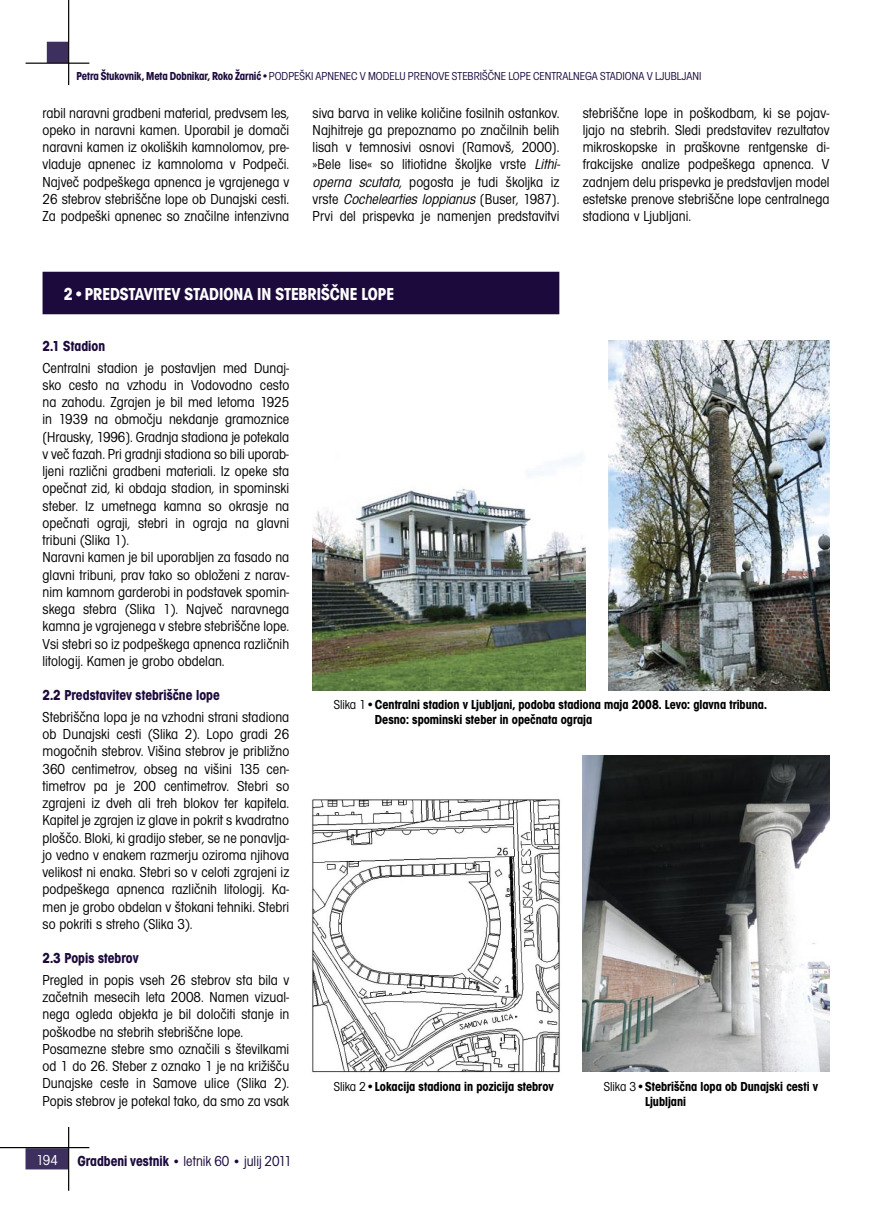
<style>
.page{position:relative;width:872px;height:1212px;background:#fff}
.page>*{position:absolute;margin:0;border:0;box-sizing:border-box;transform-origin:0 0}
._12_13{font:700 condensed 18px "Avant Gar Got Itc TEE";color:#fff}
.Osnovni_tekst{font:condensed 15px/17.2px "Avant Gar Got Itc TEE";color:#000;text-align:justify}
.Osnovni_PK{font:700 condensed 15px "Avant Gar Got Itc TEE";color:#1c0a3c}
.t1{font:condensed 15px "Avant Gar Got Itc TEE";color:#1c0a3c}
.t2{font:condensed 15px "Avant Gar Got Itc TEE";color:#fff}
.Podpisi{font:700 condensed 13.5px/15px "Avant Gar Got Itc TEE";color:#000}
.t3{font:condensed 12px "Avant Gar Got Itc TEE";color:#1c0a3c}
.s1{font-weight:700}
.s2{font-style:italic}
.s3{font-weight:700;font-size:13.5px}
.s4{font-weight:400}
.s5{font-weight:400;color:#fff}
</style>
<div class="page">
<div style="left:48px;top:42px;width:19px;height:20px;background:#3d305e"></div>
<div style="left:47px;top:42px;width:21px;height:21px;border:2px solid #3d305e"></div>
<div style="left:26px;top:1149px;width:41px;height:20px;background:#3d305e"></div>
<div style="left:26px;top:1148px;width:42px;height:21px;border:2px solid #3d305e"></div>
<hr style="left:0;top:1147px;width:89px;height:1px;background:#000">
<hr style="left:68px;top:1127px;width:1px;height:64px;background:#000">
<hr style="left:26px;top:63px;width:63px;height:1px;background:#000">
<hr style="left:68px;top:0;width:1px;height:85px;background:#000">
<div style="left:43px;top:272px;width:515px;height:41px;background:#1c0a3c"></div>
<div style="left:43px;top:272px;width:516px;height:42px;border:2px solid #1c0a3c"></div>
<img style="left:312px;top:799px;width:248px;height:274px">
<img style="left:583px;top:756px;width:246px;height:316px">
<img style="left:609px;top:341px;width:220px;height:350px">
<img style="left:313px;top:455px;width:272px;height:236px">
<p class="t3" style="left:77px;top:70px;width:626px"><span class="s1">Petra Štukovnik, Meta Dobnikar, Roko Žarnić</span>•PODPEŠKI APNENEC V MODELU PRENOVE STEBRIŠČNE LOPE CENTRALNEGA STADIONA V LJUBLJANI</p>
<p class="Osnovni_tekst" style="left:43px;top:104px;width:248px">rabil naravni gradbeni material, predvsem les, opeko in naravni kamen. Uporabil je domači naravni kamen iz okoliških kamnolomov, pre&shy;vladuje apnenec iz kamnoloma v Podpeči.<br>Največ podpeškega apnenca je vgrajenega v 26 stebrov stebriščne lope ob Dunajski cesti.<br>Za podpeški apnenec so značilne intenzivna</p>
<p class="Osnovni_tekst" style="left:313px;top:104px;width:252px;text-align:left">siva barva in velike količine fosilnih ostankov.<br>Najhitreje ga prepoznamo po značilnih belih lisah v temnosivi osnovi [Ramovš, 2000]. »Bele lise« so litiotidne školjke vrste <span class="s2">Lithi&shy;operna scutata</span>, pogosta je tudi školjka iz v r s t e <span class="s2">Cochelearties loppianus</span> [ B u s e r, 1 9 8 7 ] .<br>Prvi del prispevka je namenjen predstavitvi</p>
<p class="Osnovni_tekst" style="left:583px;top:104px;width:248px">stebriščne lope in poškodbam, ki se pojav&shy;ljajo na stebrih. Sledi predstavitev rezultatov mikroskopske in praškovne rentgenske di&shy;frakcijske analize podpeškega apnenca. V zadnjem delu prispevka je predstavljen model estetske prenove stebriščne lope centralnega stadiona v Ljubljani.</p>
<p class="_12_13" style="left:64px;top:283px;width:332px">2•PREDSTAVITEV STADIONA IN STEBRIŠČNE LOPE</p>
<p class="Osnovni_PK" style="left:43px;top:337px;width:64px">2.1 Stadion</p>
<p class="Osnovni_tekst" style="left:43px;top:359px;width:248px">Centralni stadion je postavljen med Dunaj&shy;sko cesto na vzhodu in Vodovodno cesto na zahodu. Zgrajen je bil med letoma 1925 in 1939 na območju nekdanje gramoznice [Hrausky, 1996]. Gradnja stadiona je potekala v več fazah. Pri gradnji stadiona so bili uporab&shy;ljeni različni gradbeni materiali. Iz opeke sta opečnat zid, ki obdaja stadion, in spominski steber. Iz umetnega kamna so okrasje na opečnati ograji, stebri in ograja na glavni tribuni (Slika 1).</p>
<p class="Osnovni_tekst" style="left:43px;top:549px;width:248px">Naravni kamen je bil uporabljen za fasado na glavni tribuni, prav tako so obloženi z narav&shy;nim kamnom garderobi in podstavek spomin&shy;skega stebra (Slika 1). Največ naravnega kamna je vgrajenega v stebre stebriščne lope.<br>Vsi stebri so iz podpeškega apnenca različnih litologij. Kamen je grobo obdelan.</p>
<p class="Osnovni_PK" style="left:43px;top:686px;width:179px">2.2 Predstavitev stebriščne lope</p>
<p class="Osnovni_tekst" style="left:43px;top:708px;width:248px">Stebriščna lopa je na vzhodni strani stadiona ob Dunajski cesti (Slika 2). Lopo gradi 26 mogočnih stebrov. Višina stebrov je približno 360 centimetrov, obseg na višini 135 cen&shy;timetrov pa je 200 centimetrov. Stebri so zgrajeni iz dveh ali treh blokov ter kapitela.<br>Kapitel je zgrajen iz glave in pokrit s kvadratno ploščo. Bloki, ki gradijo steber, se ne ponavlja&shy;jo vedno v enakem razmerju oziroma njihova velikost ni enaka. Stebri so v celoti zgrajeni iz podpeškega apnenca različnih litologij. Ka&shy;men je grobo obdelan v štokani tehniki. Stebri so pokriti s streho (Slika 3).</p>
<p class="Osnovni_PK" style="left:43px;top:949px;width:98px">2.3 Popis stebrov</p>
<p class="Osnovni_tekst" style="left:43px;top:971px;width:248px">Pregled in popis vseh 26 stebrov sta bila v začetnih mesecih leta 2008. Namen vizual&shy;nega ogleda objekta je bil določiti stanje in poškodbe na stebrih stebriščne lope.</p>
<p class="Osnovni_tekst" style="left:43px;top:1040px;width:248px">Posamezne stebre smo označili s številkami od 1 do 26. Steber z oznako 1 je na križišču Dunajske ceste in Samove ulice (Slika 2).<br>Popis stebrov je potekal tako, da smo za vsak</p>
<p class="t2" style="left:36px;top:1152px;width:23px">194</p>
<p class="t1" style="left:77px;top:1152px;width:215px"><span class="s1">Gradbeni vestnik</span> <span class="s3">•</span> letnik 60 <span class="s3">•</span> julij 2011</p>
<p class="Podpisi" style="left:334px;top:697px;width:434px"><span class="s4">Slika 1•</span>Centralni stadion v Ljubljani, podoba stadiona maja 2008. Levo: glavna tribuna.<br><span class="s5">Slika 1•</span>Desno: spominski steber in opečnata ograja</p>
<p class="Podpisi" style="left:334px;top:1079px;width:221px"><span class="s4">Slika 2•</span>Lokacija stadiona in pozicija stebrov</p>
<p class="Podpisi" style="left:604px;top:1079px;width:216px"><span class="s4">Slika 3•</span>Stebriščna lopa ob Dunajski cesti v<br><span class="s5">Slika 3•</span>Ljubljani</p>
</div>
